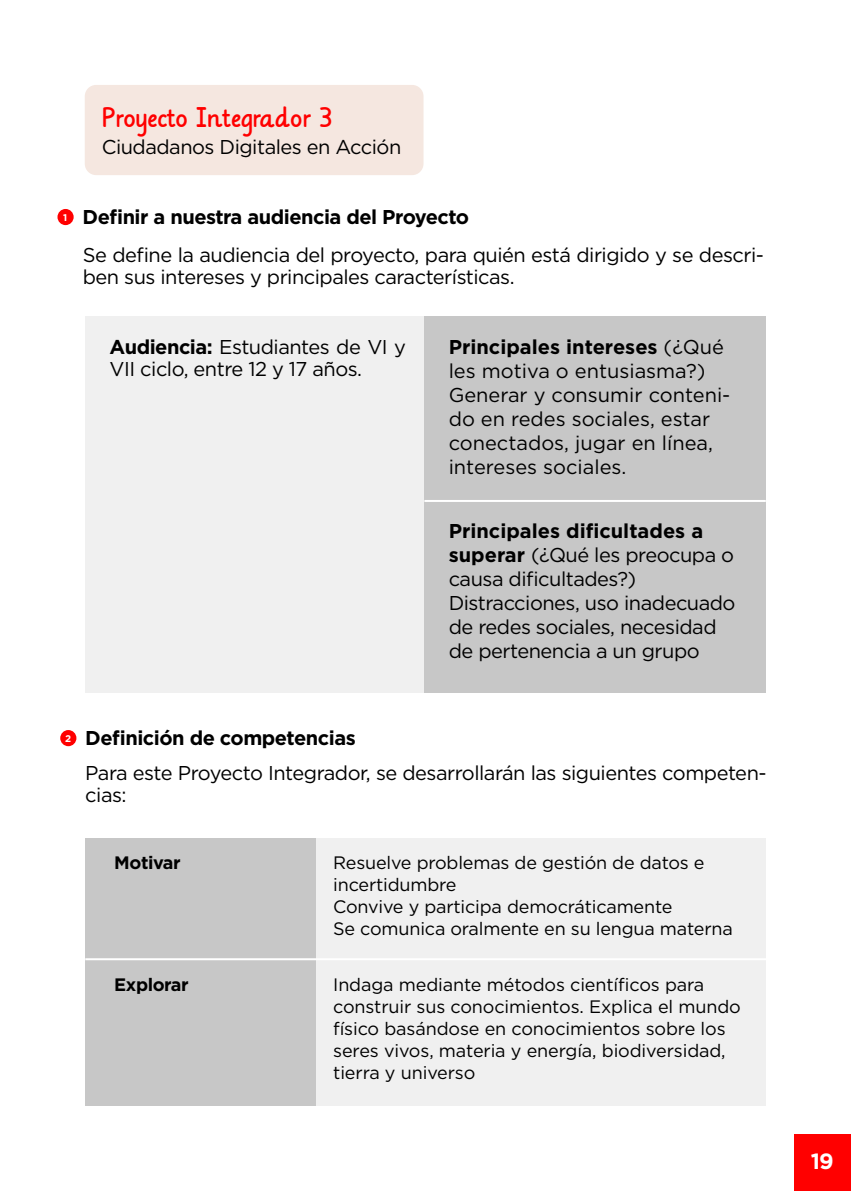
<style>
.page{position:relative;width:851px;height:1191px;background:#fff}
.page>*{position:absolute;margin:0;border:0;box-sizing:border-box;transform-origin:0 0}
.t1{font:22px "Lilly";color:#f00}
.t2{font:700 22px "Gotham";color:#fff}
.t3{font:20px/24px "Gotham";letter-spacing:-.025em;color:#000}
.t4{font:20px/24px "Gotham";color:#000}
.t5{font:700 20px "Gotham";letter-spacing:-.025em;color:#000}
.t6{font:18px/22px "Gotham";letter-spacing:-.005em;color:#000}
.t7{font:700 18px "Gotham";letter-spacing:-.025em;color:#000}
.s1{font-weight:700}
</style>
<div class="page">
<div style="left:794px;top:1134px;width:56px;height:57px;background:#f00"></div>
<div style="left:85px;top:85px;width:338px;height:90px;background:#f5e7e0;border-radius:11px"></div>
<div style="left:85px;top:317px;width:680px;height:376px;background:#f0f0f0"></div>
<div style="left:424px;top:317px;width:341px;height:376px;background:#c7c7c7"></div>
<div style="left:57px;top:209px;width:17px;height:16px;background:#f00;border-radius:50%"></div>
<hr style="left:424px;top:500px;width:341px;height:2px;background:#fff">
<div style="left:60px;top:730px;width:16px;height:16px;background:#f00;border-radius:50%"></div>
<div style="left:315px;top:838px;width:451px;height:267px;background:#f0f0f0"></div>
<div style="left:85px;top:838px;width:230px;height:267px;background:#c7c7c7"></div>
<hr style="left:85px;top:958px;width:681px;height:2px;background:#fff">
<p class="t1" style="left:102px;top:99px;width:232px">Proyecto Integrador 3</p>
<p class="t3" style="left:102px;top:135px;width:301px">Ciudadanos Digitales en Acción</p>
<p class="t5" style="left:63px;top:203px;width:407px"><sup>1</sup> Definir a nuestra audiencia del Proyecto</p>
<p class="t3" style="left:83px;top:243px;width:682px;line-height:22px">Se define la audiencia del proyecto, para quién está dirigido y se descri&shy;ben sus intereses y principales características.</p>
<p class="t3" style="left:110px;top:335px;width:298px;line-height:22px"><span class="s1">Audiencia:</span> Estudiantes de VI y<br>VII ciclo, entre 12 y 17 años.</p>
<p class="t5" style="left:65px;top:724px;width:292px"><sup>2</sup> Definición de competencias</p>
<p class="t4" style="left:448px;top:334px;width:283px"><span class="s1">Principales intereses</span> (¿Qué les motiva o entusiasma?)<br>Generar y consumir conteni&shy;do en redes sociales, estar conectados, jugar en línea, intereses sociales.</p>
<p class="t3" style="left:448px;top:518px;width:288px"><span class="s1">Principales dificultades a superar</span> (¿Qué les preocupa o causa dificultades?)<br>Distracciones, uso inadecuado de redes sociales, necesidad de pertenencia a un grupo</p>
<p class="t3" style="left:85px;top:761px;width:682px;line-height:22px">Para este Proyecto Integrador, se desarrollarán las siguientes competen&shy;cias:</p>
<p class="t7" style="left:114px;top:851px;width:68px">Motivar</p>
<p class="t6" style="left:333px;top:851px;width:401px">Resuelve problemas de gestión de datos e incertidumbre<br>Convive y participa democráticamente<br>Se comunica oralmente en su lengua materna</p>
<p class="t7" style="left:114px;top:973px;width:76px">Explorar</p>
<p class="t6" style="left:333px;top:973px;width:409px">Indaga mediante métodos científicos para construir sus conocimientos. Explica el mundo físico basándose en conocimientos sobre los seres vivos, materia y energía, biodiversidad, tierra y universo</p>
<p class="t2" style="left:810px;top:1146px;width:24px">19</p>
</div>
